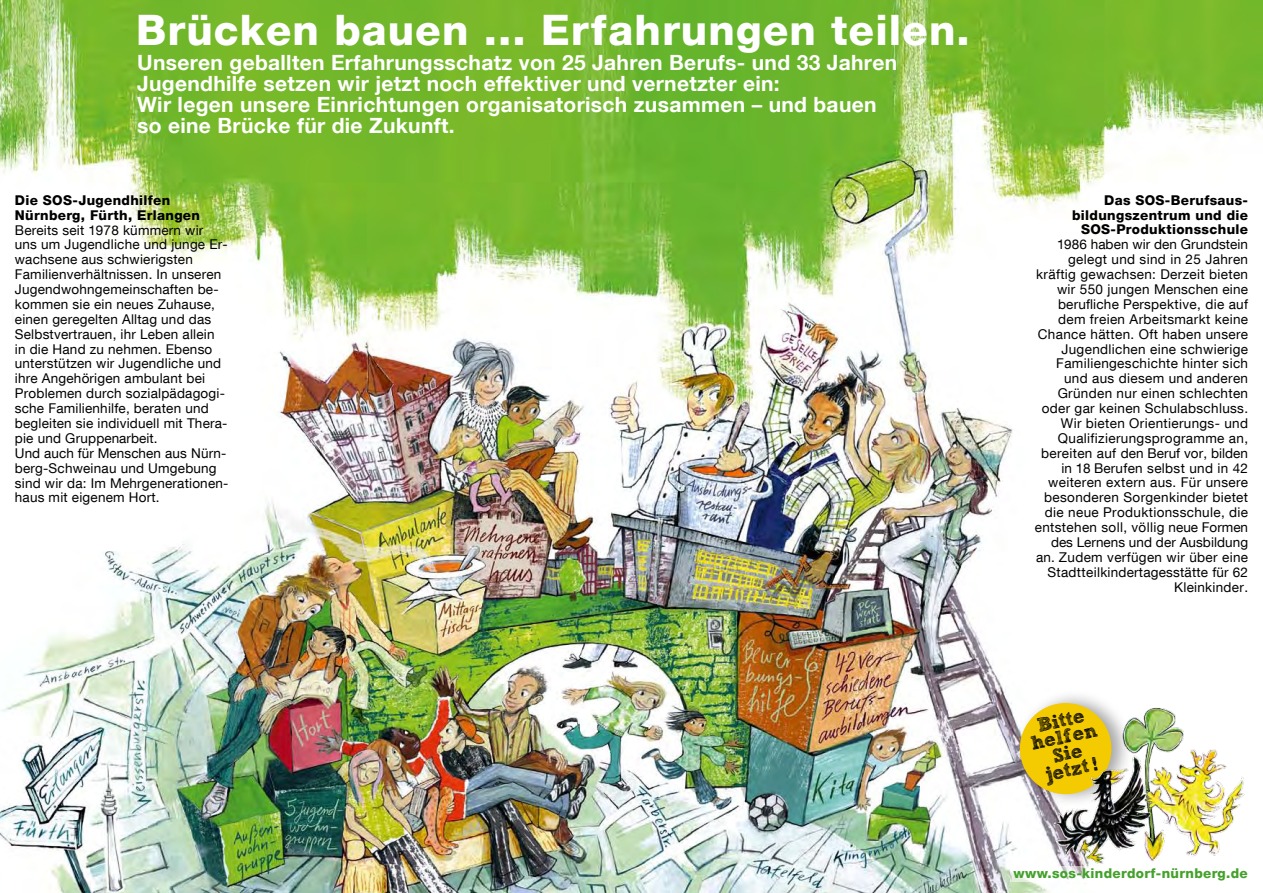
<style>
.page{position:relative;width:1263px;height:893px;background:#fff}
.page>*{position:absolute;margin:0;border:0;box-sizing:border-box;transform-origin:0 0}
.t1{font:800 42px "Helvetica Neue LT Com";letter-spacing:.025em;color:#fff}
.t2{font:700 21px/21px "Helvetica Neue LT Com";letter-spacing:.015em;color:#fff}
.t3{font:19.5px/16.6px "Sketch Rockwell";color:#000;text-align:center}
.t4{font:13.5px/14.9px "Helvetica Neue LT Com";letter-spacing:.015em;color:#000}
.t5{font:800 13.5px/14.9px "Helvetica Neue LT Com";letter-spacing:.025em;color:#000}
.t6{font:800 13.5px "Helvetica Neue LT Com";letter-spacing:.025em;color:#44a12b}
</style>
<div class="page">
<img style="left:0;top:0;width:1263px;height:893px">
<svg style="left:1011px;top:866px;width:87px;height:15px"></svg>
<div style="left:1013px;top:688px;width:120px;height:119px;background:#000;opacity:.35"></div>
<div style="left:1020px;top:703px;width:91px;height:91px;background:#f4ca00;border-radius:50%"></div>
<img style="left:1054px;top:703px;width:191px;height:161px">
<h1 class="t1" style="left:136px;top:5px;width:835px">Brücken bauen ... Erfahrungen teilen.</h1>
<p class="t2" style="left:137px;top:52px;width:762px">Unseren geballten Erfahrungsschatz von 25 Jahren Berufs- und 33 Jahren Jugendhilfe setzen wir jetzt noch effektiver und vernetzter ein:<br>Wir legen unsere Einrichtungen organisatorisch zusammen – und bauen so eine Brücke für die Zukunft.</p>
<p class="t5" style="left:15px;top:193px;width:187px">Die SOS-Jugendhilfen<br>Nürnberg, Fürth, Erlangen</p>
<p class="t4" style="left:15px;top:222px;width:215px">Bereits seit 1978 kümmern wir uns um Jugendliche und junge Er&shy;wachsene aus schwierigsten<br>Familienverhältnissen. In unseren<br>Jugendwohngemeinschaften be&shy;kommen sie ein neues Zuhause, einen geregelten Alltag und das<br>Selbstvertrauen, ihr Leben allein in die Hand zu nehmen. Ebenso unterstützen wir Jugendliche und ihre Angehörigen ambulant bei<br>Problemen durch sozialpädagogi&shy;sche Familienhilfe, beraten und begleiten sie individuell mit Thera&shy;pie und Gruppenarbeit.<br>Und auch für Menschen aus Nürn&shy;berg-Schweinau und Umgebung sind wir da: Im Mehrgenerationen&shy;haus mit eigenem Hort.</p>
<p class="t5" style="left:1072px;top:192px;width:177px;text-align:right">Das SOS-Berufsaus&shy;bildungszentrum und die<br>SOS-Produktionsschule</p>
<p class="t4" style="left:1035px;top:237px;width:215px;text-align:right">1986 haben wir den Grundstein gelegt und sind in 25 Jahren kräftig gewachsen: Derzeit bieten wir 550 jungen Menschen eine berufliche Perspektive, die auf dem freien Arbeitsmarkt keine<br>Chance hätten. Oft haben unsere<br>Jugendlichen eine schwierige<br>Familiengeschichte hinter sich und aus diesem und anderen<br>Gründen nur einen schlechten oder gar keinen Schulabschluss.<br>Wir bieten Orientierungs- und<br>Qualifizierungsprogramme an, bereiten auf den Beruf vor, bilden in 18 Berufen selbst und in 42 weiteren extern aus. Für unsere besonderen Sorgenkinder bietet die neue Produktionsschule, die entstehen soll, völlig neue Formen des Lernens und der Ausbildung an. Zudem verfügen wir über eine<br>Stadtteilkindertagesstätte für 62<br>Kleinkinder.</p>
<h3 class="t3" style="left:1026px;top:720px;width:69px;rotate:-12deg">Bitte helfen<br>Sie jetzt !</h3>
<p class="t6" style="left:1013px;top:865px;width:236px">www.sos-kinderdorf-nürnberg.de</p>
</div>
